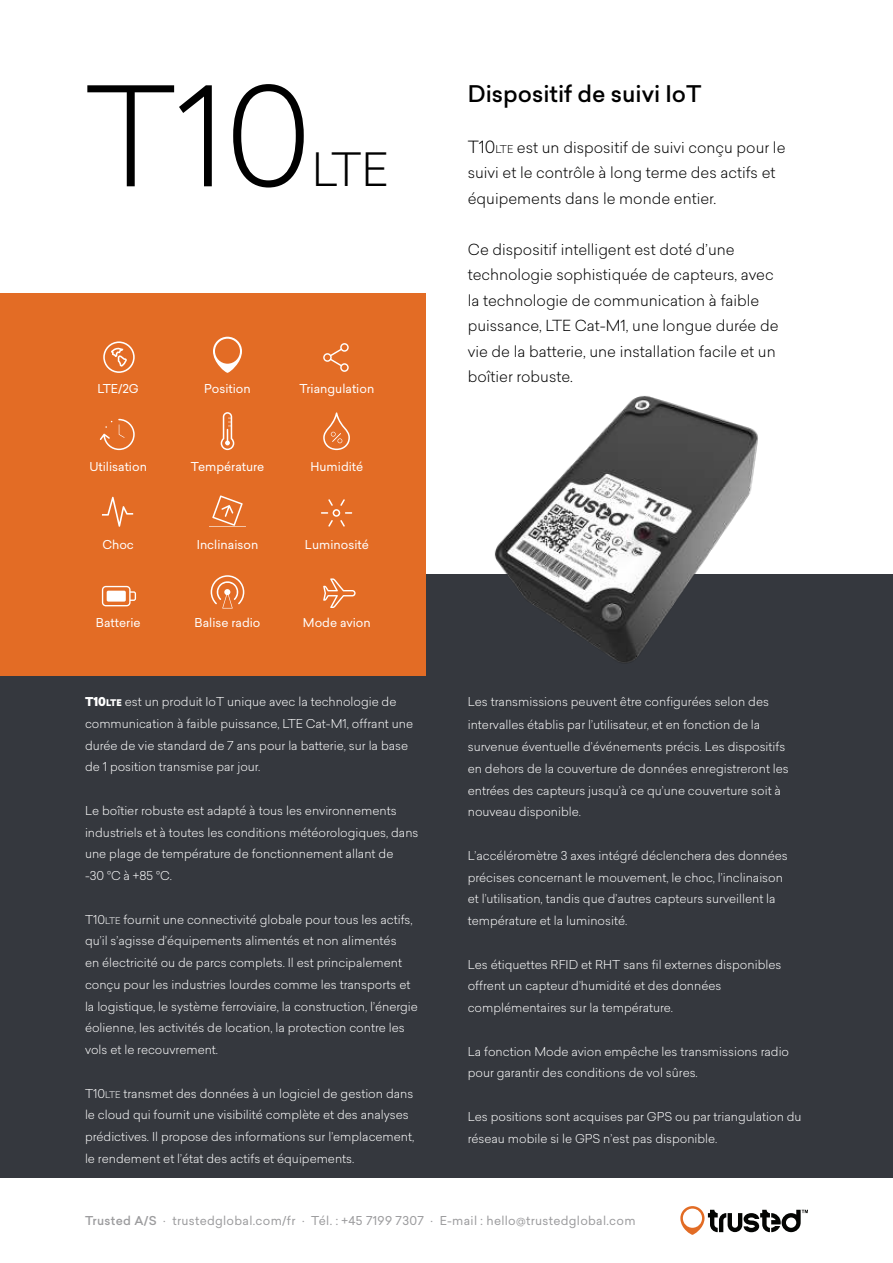
<style>
.page{position:relative;width:893px;height:1263px;background:#fff}
.page>*{position:absolute;margin:0;border:0;box-sizing:border-box;transform-origin:0 0}
.t1{font:300 135px "Sailec";color:#000}
.t2{font:300 45px "Sailec";color:#000}
.t3{font:500 22.5px "Sailec";color:#000}
.t4{font:300 15px/25.5px "Sailec";color:#000}
.t5{font:300 12px/21.8px "Sailec";color:#fff}
.t6{font:12px "Sailec";color:#fff}
.t7{font:12px "Sailec";letter-spacing:.025em;color:#9c9c9e}
.s1{font-weight:900}
.s2{font-weight:900;font-size:9px}
.s3{font-size:9px}
.s4{font-size:16.5px}
.s5{font-size:10.5px}
.s6{font-weight:500}
</style>
<div class="page">
<div style="left:0;top:574px;width:893px;height:604px;background:#35383e"></div>
<svg style="left:680px;top:1206px;width:128px;height:29px"></svg>
<div style="left:0;top:293px;width:425px;height:383px;background:#e36c25"></div>
<svg style="left:102px;top:497px;width:31px;height:30px"></svg>
<svg style="left:323px;top:578px;width:33px;height:30px"></svg>
<svg style="left:102px;top:586px;width:34px;height:20px"></svg>
<svg style="left:211px;top:575px;width:33px;height:33px"></svg>
<svg style="left:323px;top:343px;width:26px;height:29px"></svg>
<svg style="left:103px;top:341px;width:32px;height:32px"></svg>
<svg style="left:213px;top:337px;width:29px;height:36px"></svg>
<svg style="left:100px;top:419px;width:35px;height:31px"></svg>
<svg style="left:221px;top:412px;width:13px;height:38px"></svg>
<svg style="left:323px;top:412px;width:27px;height:38px"></svg>
<svg style="left:321px;top:499px;width:31px;height:28px"></svg>
<svg style="left:209px;top:495px;width:37px;height:32px"></svg>
<img style="left:494px;top:396px;width:264px;height:266px">
<h1 class="t1" style="left:85px;top:80px;width:228px">T10</h1>
<h2 class="t2" style="left:312px;top:151px;width:78px">LTE</h2>
<p class="t6" style="left:98px;top:383px;width:43px">LTE/2G</p>
<p class="t6" style="left:204px;top:383px;width:48px">Position</p>
<p class="t6" style="left:299px;top:383px;width:76px">Triangulation</p>
<p class="t6" style="left:89px;top:461px;width:59px">Utilisation</p>
<p class="t6" style="left:191px;top:461px;width:75px">Température</p>
<p class="t6" style="left:311px;top:461px;width:54px">Humidité</p>
<p class="t6" style="left:102px;top:539px;width:33px">Choc</p>
<p class="t6" style="left:197px;top:539px;width:63px">Inclinaison</p>
<p class="t6" style="left:305px;top:539px;width:65px">Luminosité</p>
<p class="t6" style="left:96px;top:617px;width:46px">Batterie</p>
<p class="t6" style="left:195px;top:617px;width:68px">Balise radio</p>
<p class="t6" style="left:303px;top:617px;width:69px">Mode avion</p>
<p class="t5" style="left:85px;top:692px;width:330px"><span class="s1">T10</span><span class="s2">LTE</span> est un produit IoT unique avec la technologie de communication à faible puissance, LTE Cat-M1, offrant une durée de vie standard de 7 ans pour la batterie, sur la base de 1 position transmise par jour.</p>
<p class="t5" style="left:85px;top:801px;width:335px">Le boîtier robuste est adapté à tous les environnements industriels et à toutes les conditions météorologiques, dans une plage de température de fonctionnement allant de<br>-30 °C à +85 °C.</p>
<p class="t5" style="left:85px;top:909px;width:334px">T10<span class="s3">LTE</span> fournit une connectivité globale pour tous les actifs, qu’il s’agisse d’équipements alimentés et non alimentés<br>en électricité ou de parcs complets. Il est principalement conçu pour les industries lourdes comme les transports et la logistique, le système ferroviaire, la construction, l’énergie éolienne, les activités de location, la protection contre les vols et le recouvrement.</p>
<p class="t5" style="left:85px;top:1083px;width:331px">T10<span class="s3">LTE</span> transmet des données à un logiciel de gestion dans le cloud qui fournit une visibilité complète et des analyses prédictives. Il propose des informations sur l’emplacement, le rendement et l’état des actifs et équipements.</p>
<h3 class="t3" style="left:468px;top:84px;width:235px">Dispositif de suivi IoT</h3>
<p class="t4" style="left:468px;top:136px;width:319px"><span class="s4">T10</span><span class="s5">LTE</span> est un dispositif de suivi conçu pour le suivi et le contrôle à long terme des actifs et équipements dans le monde entier.</p>
<p class="t4" style="left:468px;top:238px;width:312px">Ce dispositif intelligent est doté d’une technologie sophistiquée de capteurs, avec la technologie de communication à faible puissance, LTE Cat-M1, une longue durée de vie de la batterie, une installation facile et un boîtier robuste.</p>
<p class="t5" style="left:468px;top:692px;width:323px">Les transmissions peuvent être configurées selon des intervalles établis par l’utilisateur, et en fonction de la survenue éventuelle d’événements précis. Les dispositifs en dehors de la couverture de données enregistreront les entrées des capteurs jusqu’à ce qu’une couverture soit à nouveau disponible.</p>
<p class="t5" style="left:468px;top:846px;width:322px">L’accéléromètre 3 axes intégré déclenchera des données précises concernant le mouvement, le choc, l’inclinaison et l’utilisation, tandis que d’autres capteurs surveillent la température et la luminosité.</p>
<p class="t5" style="left:468px;top:954px;width:315px">Les étiquettes RFID et RHT sans fil externes disponibles offrent un capteur d’humidité et des données complémentaires sur la température.</p>
<p class="t5" style="left:468px;top:1041px;width:323px">La fonction Mode avion empêche les transmissions radio pour garantir des conditions de vol sûres.</p>
<p class="t5" style="left:468px;top:1107px;width:335px">Les positions sont acquises par GPS ou par triangulation du réseau mobile si le GPS n’est pas disponible.</p>
<p class="t7" style="left:85px;top:1215px;width:552px"><span class="s6">Trusted A/S</span> · trustedglobal.com/fr · Tél. : +45 7199 7307 · E-mail : hello@trustedglobal.com</p>
</div>
